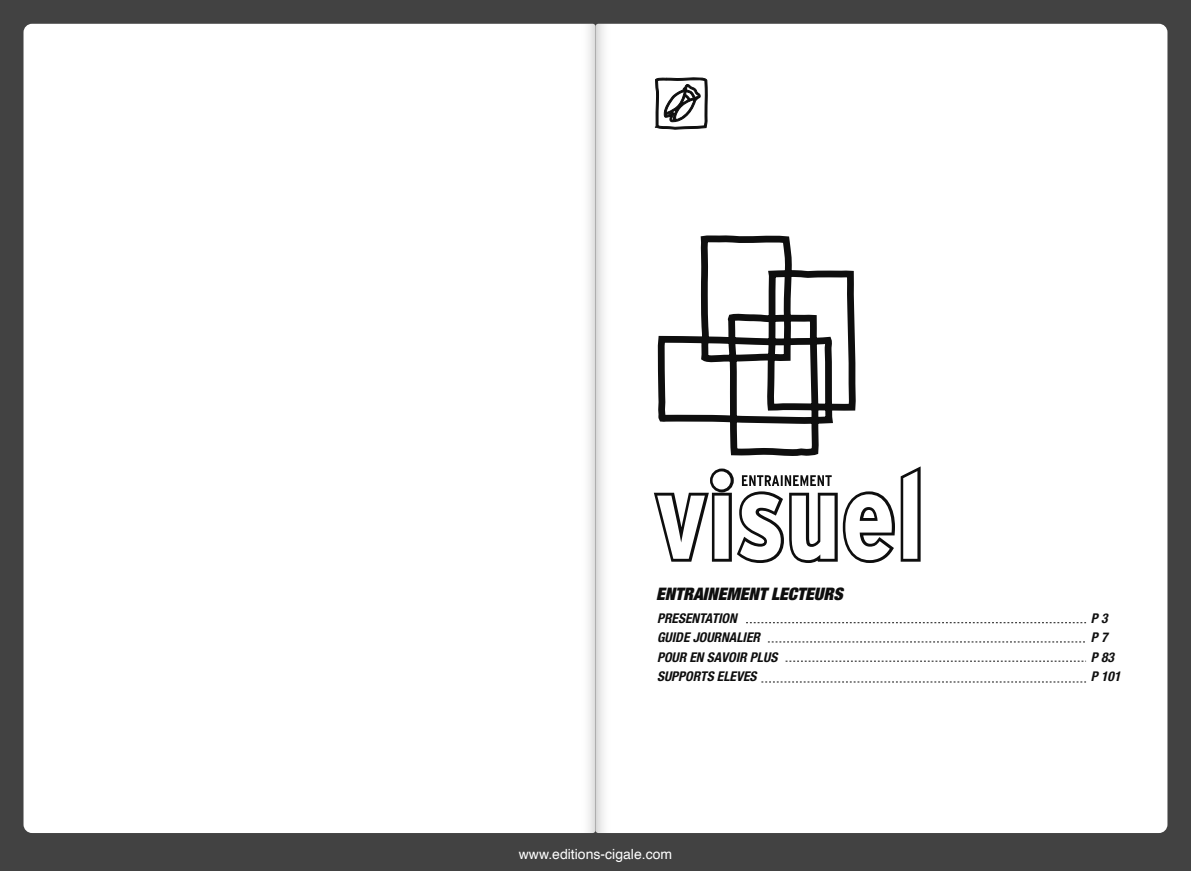
<style>
.page{position:relative;width:1191px;height:871px;background:#fff}
.page>*{position:absolute;margin:0;border:0;box-sizing:border-box;transform-origin:0 0}
.t1{font:italic 900 expanded 17.3px "Helvetica Neue";color:#0e0e0e}
.t2{font:14px "Helvetica";color:#fff}
.t3{font:italic 700 condensed 13.4px/19.2px "Helvetica Neue";color:#0e0e0e}
</style>
<div class="page">
<div style="left:0;top:0;width:1191px;height:870px;background:#424242"></div>
<div style="left:24px;top:24px;width:571px;height:808px;background:#fff"></div>
<div style="left:595px;top:24px;width:572px;height:808px;background:#fff"></div>
<p class="t1" style="left:656px;top:583px;width:192px">ENTRAINEMENTLECTEURS</p>
<p class="t3" style="left:657px;top:608px;width:125px">PRESENTATION<br>GUIDE JOURNALIER<br>POUR EN SAVOIR PLUS</p>
<p class="t3" style="left:1091px;top:608px;width:28px">P 3<br>P 7<br>P 83</p>
<p class="t3" style="left:657px;top:666px;width:104px">SUPPORTS ELEVES</p>
<p class="t3" style="left:1091px;top:666px;width:34px">P 101</p>
<p class="t2" style="left:519px;top:843px;width:155px">www.editions-cigale.com</p>
</div>
